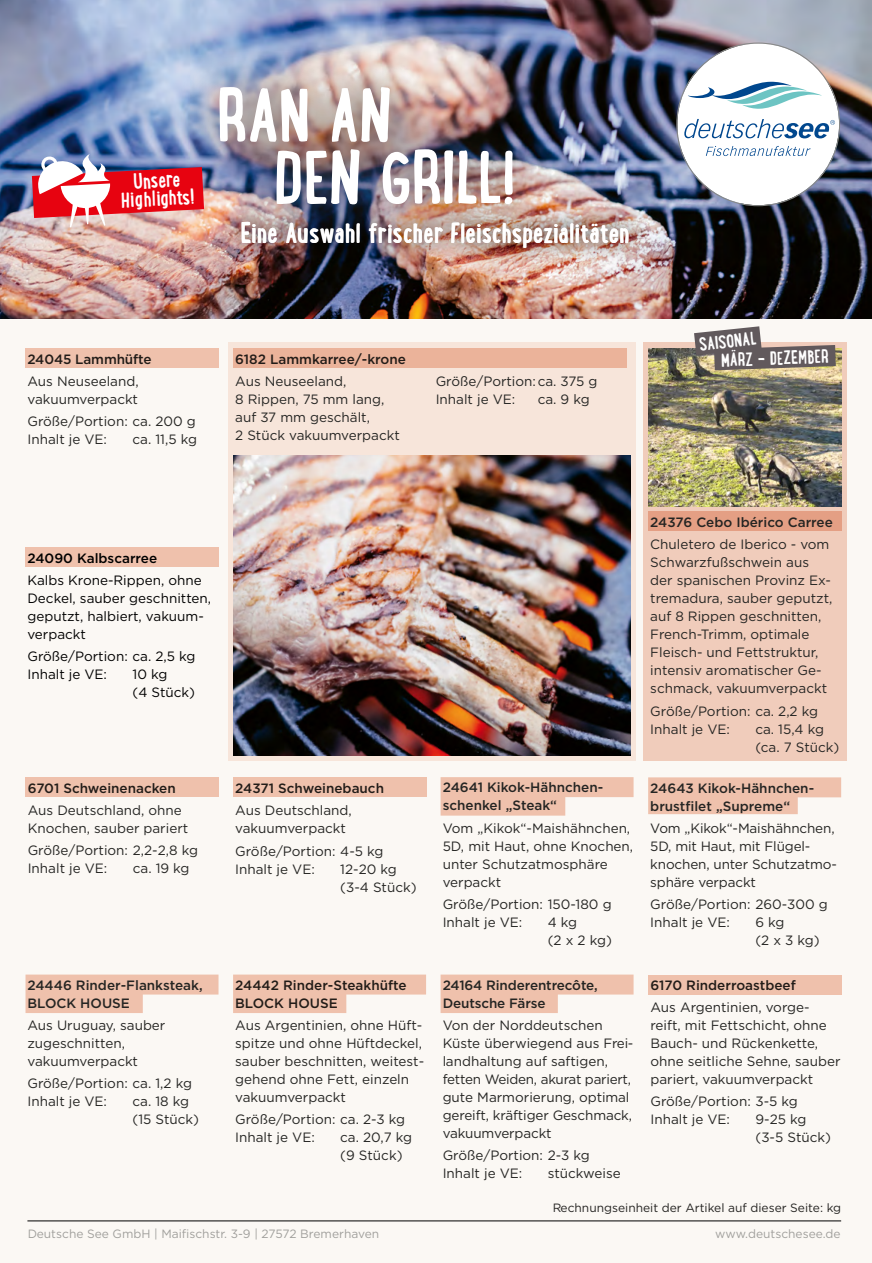
<style>
.page{position:relative;width:872px;height:1263px;background:#fff}
.page>*{position:absolute;margin:0;border:0;box-sizing:border-box;transform-origin:0 0}
.t1{font:700 81.3px/62.1px "Lunch Box";letter-spacing:-.01em;color:#fff}
.t2{font:700 31.05px "Lunch Box";letter-spacing:-.005em;color:#fff}
.t3{font:700 23.7px/18px "Lunch Box";color:#fff;text-align:center}
.t4{font:700 20.25px "Lunch Box";color:#fff}
.t5{font:13.5px/18px "Gotham";color:#252523}
.t6{font:500 13.5px/18px "Gotham";color:#252523}
.t7{font:13.5px/18px "Gotham";color:#000}
.t8{font:500 13.5px "Gotham";color:#000}
.t9{font:12px "Gotham";color:#7b7d7c}
.t10{font:12px "Gotham";color:#252523}
</style>
<div class="page">
<div style="left:0;top:293px;width:872px;height:970px;background:#fbf8f4"></div>
<img style="left:0;top:0;width:872px;height:319px">
<div style="left:26px;top:547px;width:192px;height:20px;background:#efc1ac"></div>
<div style="left:26px;top:348px;width:192px;height:20px;background:#efc1ac"></div>
<svg style="left:233px;top:974px;width:193px;height:39px"></svg>
<svg style="left:440px;top:777px;width:193px;height:39px"></svg>
<svg style="left:440px;top:974px;width:193px;height:39px"></svg>
<svg style="left:676px;top:43px;width:164px;height:163px"></svg>
<div style="left:219px;top:200px;width:432px;height:68px;background:#000;opacity:.64"></div>
<svg style="left:26px;top:974px;width:192px;height:39px"></svg>
<div style="left:233px;top:777px;width:193px;height:20px;background:#efc1ac"></div>
<div style="left:648px;top:974px;width:193px;height:20px;background:#efc1ac"></div>
<div style="left:26px;top:777px;width:193px;height:20px;background:#efc1ac"></div>
<div style="left:228px;top:342px;width:407px;height:419px;background:#fbe8de"></div>
<div style="left:643px;top:342px;width:203px;height:419px;background:#f2c8b5"></div>
<img style="left:233px;top:455px;width:397px;height:301px">
<img style="left:32px;top:153px;width:145px;height:75px">
<img style="left:648px;top:348px;width:193px;height:158px">
<div style="left:648px;top:511px;width:193px;height:20px;background:#e49f84"></div>
<div style="left:177px;top:46px;width:379px;height:200px;background:#453a34;opacity:.75"></div>
<div style="left:233px;top:348px;width:393px;height:20px;background:#ebb39a"></div>
<svg style="left:648px;top:777px;width:193px;height:37px"></svg>
<svg style="left:694px;top:326px;width:142px;height:44px"></svg>
<hr style="left:27px;top:1220px;width:814px;height:1px;background:#000">
<h3 class="t3" style="left:120px;top:172px;width:75px;rotate:-3deg">Unsere<br>Highlights!</h3>
<h1 class="t1" style="left:274px;top:81px;width:243px;text-indent:-57px">RAN AN<br>DEN GRILL!</h1>
<h2 class="t2" style="left:241px;top:211px;width:390px">Eine Auswahl frischer Fleischspezialitäten</h2>
<p class="t6" style="left:27px;top:350px;width:126px">24045 Lammhüfte</p>
<p class="t5" style="left:27px;top:372px;width:113px">Aus Neuseeland, vakuumverpackt</p>
<p class="t5" style="left:27px;top:412px;width:170px">Größe/Portion: ca. 200 g<br>Inhalt je VE:</p>
<p class="t5" style="left:132px;top:430px;width:66px">ca. 11,5 kg</p>
<p class="t6" style="left:235px;top:350px;width:172px">6182 Lammkarree/-krone</p>
<p class="t5" style="left:235px;top:372px;width:166px">Aus Neuseeland,<br>8 Rippen, 75 mm lang, auf 37 mm geschält,<br>2 Stück vakuumverpackt</p>
<p class="t5" style="left:436px;top:372px;width:163px">Größe/Portion:ca. 375 g<br>Inhalt je VE:</p>
<p class="t5" style="left:538px;top:390px;width:53px">ca. 9 kg</p>
<h3 class="t4" style="left:698px;top:330px;width:59px;rotate:-6deg">SAISONAL</h3>
<h3 class="t4" style="left:720px;top:346px;width:109px;rotate:-2deg">MÄRZ - DEZEMBER</h3>
<p class="t8" style="left:27px;top:549px;width:131px">24090 Kalbscarree</p>
<p class="t7" style="left:27px;top:571px;width:185px">Kalbs Krone-Rippen, ohne<br>Deckel, sauber geschnitten, geputzt, halbiert, vakuum&shy;verpackt</p>
<p class="t7" style="left:27px;top:647px;width:169px">Größe/Portion: ca. 2,5 kg<br>Inhalt je VE:</p>
<p class="t7" style="left:132px;top:665px;width:64px">10 kg<br>(4 Stück)</p>
<p class="t6" style="left:28px;top:779px;width:150px">6701 Schweinenacken</p>
<p class="t5" style="left:28px;top:801px;width:162px">Aus Deutschland, ohne<br>Knochen, sauber pariert</p>
<p class="t5" style="left:28px;top:841px;width:172px">Größe/Portion: 2,2-2,8 kg<br>Inhalt je VE:</p>
<p class="t5" style="left:133px;top:859px;width:58px">ca. 19 kg</p>
<p class="t6" style="left:27px;top:976px;width:177px">24446 Rinder-Flanksteak,<br>BLOCK HOUSE</p>
<p class="t5" style="left:27px;top:1016px;width:139px">Aus Uruguay, sauber zugeschnitten, vakuumverpackt</p>
<p class="t5" style="left:27px;top:1074px;width:166px">Größe/Portion: ca. 1,2 kg<br>Inhalt je VE:</p>
<p class="t5" style="left:132px;top:1092px;width:68px">ca. 18 kg (15 Stück)</p>
<p class="t6" style="left:235px;top:779px;width:150px">24371 Schweinebauch</p>
<p class="t5" style="left:235px;top:801px;width:118px">Aus Deutschland, vakuumverpackt</p>
<p class="t5" style="left:235px;top:841px;width:150px">Größe/Portion: 4-5 kg<br>Inhalt je VE:</p>
<p class="t5" style="left:340px;top:859px;width:78px">12-20 kg (3-4 Stück)</p>
<p class="t6" style="left:235px;top:976px;width:173px">24442 Rinder-Steakhüfte<br>BLOCK HOUSE</p>
<p class="t5" style="left:235px;top:1016px;width:190px">Aus Argentinien, ohne Hüft&shy;spitze und ohne Hüftdeckel, sauber beschnitten, weitest&shy;gehend ohne Fett, einzeln vakuumverpackt</p>
<p class="t5" style="left:235px;top:1110px;width:172px">Größe/Portion: ca. 2-3 kg<br>Inhalt je VE:</p>
<p class="t5" style="left:340px;top:1128px;width:73px">ca. 20,7 kg (9 Stück)</p>
<p class="t6" style="left:443px;top:778px;width:162px">24641 Kikok-Hähnchen&shy;schenkel „Steak“</p>
<p class="t5" style="left:443px;top:818px;width:192px">Vom „Kikok“-Maishähnchen,<br>5D, mit Haut, ohne Knochen, unter Schutzatmosphäre verpackt</p>
<p class="t5" style="left:443px;top:895px;width:170px">Größe/Portion: 150-180 g<br>Inhalt je VE:</p>
<p class="t5" style="left:548px;top:913px;width:66px">4 kg<br>(2 x 2 kg)</p>
<p class="t6" style="left:443px;top:976px;width:157px">24164 Rinderentrecôte,<br>Deutsche Färse</p>
<p class="t5" style="left:443px;top:1016px;width:192px">Von der Norddeutschen<br>Küste überwiegend aus Frei&shy;landhaltung auf saftigen, fetten Weiden, akurat pariert, gute Marmorierung, optimal gereift, kräftiger Geschmack, vakuumverpackt</p>
<p class="t5" style="left:443px;top:1146px;width:149px">Größe/Portion: 2-3 kg<br>Inhalt je VE:</p>
<p class="t5" style="left:548px;top:1164px;width:75px">stückweise</p>
<p class="t6" style="left:650px;top:513px;width:184px">24376 Cebo Ibérico Carree</p>
<p class="t5" style="left:650px;top:535px;width:184px">Chuletero de Iberico - vom<br>Schwarzfußschwein aus der spanischen Provinz Ex&shy;tremadura, sauber geputzt, auf 8 Rippen geschnitten,<br>French-Trimm, optimale<br>Fleisch- und Fettstruktur, intensiv aromatischer Ge&shy;schmack, vakuumverpackt</p>
<p class="t5" style="left:650px;top:701px;width:169px">Größe/Portion: ca. 2,2 kg<br>Inhalt je VE:</p>
<p class="t5" style="left:755px;top:719px;width:86px">ca. 15,4 kg (ca. 7 Stück)</p>
<p class="t6" style="left:650px;top:779px;width:165px">24643 Kikok-Hähnchen&shy;brustfilet „Supreme“</p>
<p class="t5" style="left:650px;top:819px;width:188px">Vom „Kikok“-Maishähnchen,<br>5D, mit Haut, mit Flügel&shy;knochen, unter Schutzatmo&shy;sphäre verpackt</p>
<p class="t5" style="left:650px;top:895px;width:179px">Größe/Portion: 260-300 g<br>Inhalt je VE:</p>
<p class="t5" style="left:755px;top:913px;width:66px">6 kg<br>(2 x 3 kg)</p>
<p class="t6" style="left:650px;top:976px;width:147px">6170 Rinderroastbeef</p>
<p class="t5" style="left:650px;top:998px;width:192px">Aus Argentinien, vorge&shy;reift, mit Fettschicht, ohne<br>Bauch- und Rückenkette, ohne seitliche Sehne, sauber pariert, vakuumverpackt</p>
<p class="t5" style="left:650px;top:1092px;width:149px">Größe/Portion: 3-5 kg<br>Inhalt je VE:</p>
<p class="t5" style="left:755px;top:1110px;width:77px">9-25 kg (3-5 Stück)</p>
<p class="t10" style="left:552px;top:1200px;width:291px">Rechnungseinheit der Artikel auf dieser Seite: kg</p>
<p class="t9" style="left:27px;top:1226px;width:353px">Deutsche See GmbH | Maifischstr. 3-9 | 27572 Bremerhaven</p>
<p class="t9" style="left:715px;top:1226px;width:127px">www.deutschesee.de</p>
</div>
